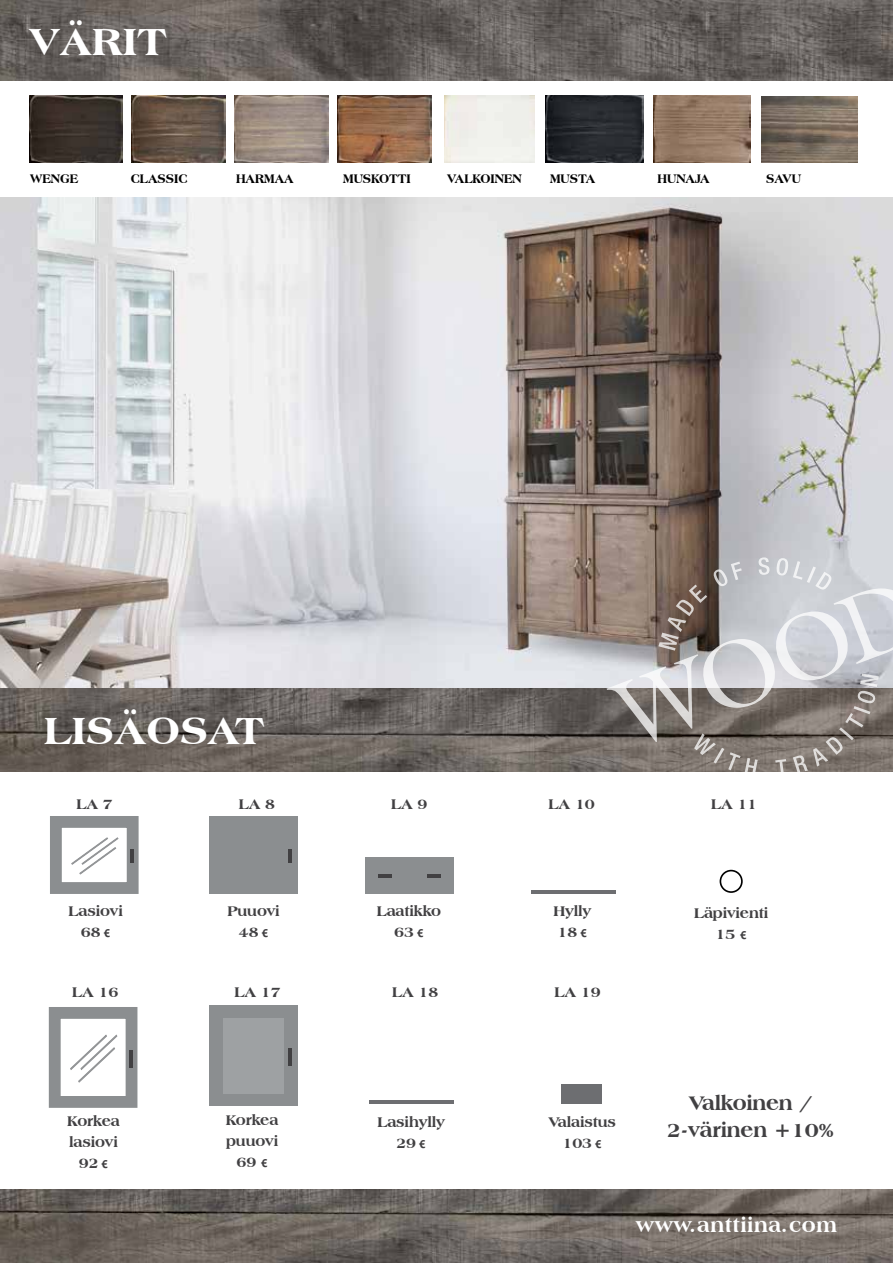
<style>
.page{position:relative;width:893px;height:1263px;background:#fff}
.page>*{position:absolute;margin:0;border:0;box-sizing:border-box;transform-origin:0 0}
.t1{font:800 40.5px "Americana BT";letter-spacing:.01em;color:#fff}
.t2{font:800 21px/27px "Americana BT";letter-spacing:-.01em;color:#414042;text-align:center}
.t3{font:800 21px "Americana BT";letter-spacing:.025em;color:#fff}
.t4{font:800 15px/21px "Americana BT";letter-spacing:-.01em;color:#414042;text-align:center}
.t5{font:800 13.35px "Americana BT";color:#000;scale:.91 1}
.s1{font-family:"Candara";font-weight:700}
</style>
<div class="page">
<img style="left:0;top:197px;width:893px;height:491px">
<img style="left:0;top:1189px;width:893px;height:74px">
<img style="left:0;top:688px;width:606px;height:83px">
<img style="left:0;top:0;width:893px;height:80px">
<div style="left:50px;top:816px;width:89px;height:78px;border:12px solid #8b8e90"></div>
<hr style="left:130px;top:849px;width:4px;height:13px;background:#414042">
<svg style="left:71px;top:837px;width:48px;height:38px"></svg>
<div style="left:365px;top:857px;width:89px;height:37px;background:#8b8e90"></div>
<svg style="left:378px;top:874px;width:13px;height:3px"></svg>
<svg style="left:428px;top:874px;width:13px;height:3px"></svg>
<div style="left:209px;top:817px;width:89px;height:77px;background:#8b8e90"></div>
<hr style="left:288px;top:849px;width:4px;height:14px;background:#414042">
<hr style="left:531px;top:891px;width:85px;height:3px;background:#6d6e71">
<div style="left:720px;top:870px;width:23px;height:23px;border:2px solid #000;border-radius:50%"></div>
<div style="left:49px;top:1007px;width:88px;height:101px;border:12px solid #8b8e90"></div>
<hr style="left:129px;top:1050px;width:3px;height:17px;background:#414042">
<svg style="left:70px;top:1034px;width:48px;height:49px"></svg>
<div style="left:209px;top:1006px;width:88px;height:100px;background:#8b8e90"></div>
<hr style="left:288px;top:1048px;width:3px;height:18px;background:#414042">
<hr style="left:369px;top:1101px;width:85px;height:3px;background:#6d6e71">
<div style="left:561px;top:1084px;width:41px;height:20px;background:#6d6e71"></div>
<div style="left:223px;top:1018px;width:61px;height:75px;background:#9ea1a3"></div>
<svg style="left:606px;top:557px;width:287px;height:215px"></svg>
<img style="left:132px;top:95px;width:93px;height:67px">
<img style="left:235px;top:95px;width:93px;height:67px">
<img style="left:338px;top:95px;width:93px;height:67px">
<img style="left:29px;top:95px;width:93px;height:67px">
<div style="left:444px;top:95px;width:90px;height:67px;background:#f1efea"></div>
<img style="left:546px;top:95px;width:97px;height:67px">
<img style="left:653px;top:95px;width:98px;height:67px">
<img style="left:762px;top:96px;width:95px;height:66px">
<h1 class="t1" style="left:29px;top:18px;width:139px">VÄRIT</h1>
<p class="t5" style="left:30px;top:170px;width:54px">WENGE</p>
<p class="t5" style="left:131px;top:170px;width:64px">CLASSIC</p>
<p class="t5" style="left:236px;top:170px;width:65px">HARMAA</p>
<p class="t5" style="left:343px;top:171px;width:76px">MUSKOTTI</p>
<p class="t5" style="left:447px;top:171px;width:83px">VALKOINEN</p>
<p class="t5" style="left:550px;top:171px;width:51px">MUSTA</p>
<p class="t5" style="left:658px;top:171px;width:59px">HUNAJA</p>
<p class="t5" style="left:766px;top:171px;width:40px">SAVU</p>
<h1 class="t1" style="left:44px;top:706px;width:222px">LISÄOSAT</h1>
<p class="t4" style="left:77px;top:794px;width:38px">LA 7</p>
<p class="t4" style="left:239px;top:794px;width:38px">LA 8</p>
<p class="t4" style="left:391px;top:794px;width:38px">LA 9</p>
<p class="t4" style="left:549px;top:794px;width:48px">LA 10</p>
<p class="t4" style="left:711px;top:794px;width:48px">LA 11</p>
<p class="t4" style="left:228px;top:900px;width:54px">Puuovi<br>48 <span class="s1">€</span></p>
<p class="t4" style="left:69px;top:900px;width:56px">Lasiovi<br>68 <span class="s1">€</span></p>
<p class="t4" style="left:377px;top:900px;width:66px">Laatikko<br>63 <span class="s1">€</span></p>
<p class="t4" style="left:553px;top:900px;width:39px;text-align:left">Hylly<br>18 <span class="s1">€</span></p>
<p class="t4" style="left:694px;top:902px;width:76px">Läpivienti<br>15 <span class="s1">€</span></p>
<p class="t4" style="left:72px;top:981px;width:48px">LA 16</p>
<p class="t4" style="left:235px;top:981px;width:48px">LA 17</p>
<p class="t4" style="left:392px;top:981px;width:48px">LA 18</p>
<p class="t4" style="left:554px;top:981px;width:48px">LA 19</p>
<p class="t4" style="left:67px;top:1110px;width:54px">Korkea lasiovi<br>92 <span class="s1">€</span></p>
<p class="t4" style="left:226px;top:1110px;width:54px">Korkea puuovi<br>69 <span class="s1">€</span></p>
<p class="t4" style="left:377px;top:1111px;width:69px">Lasihylly<br>29 <span class="s1">€</span></p>
<p class="t4" style="left:548px;top:1111px;width:69px">Valaistus<br>103 <span class="s1">€</span></p>
<h2 class="t2" style="left:667px;top:1089px;width:168px">Valkoinen /<br>2-värinen +10%</h2>
<h2 class="t3" style="left:636px;top:1212px;width:203px">www.anttiina.com</h2>
</div>
